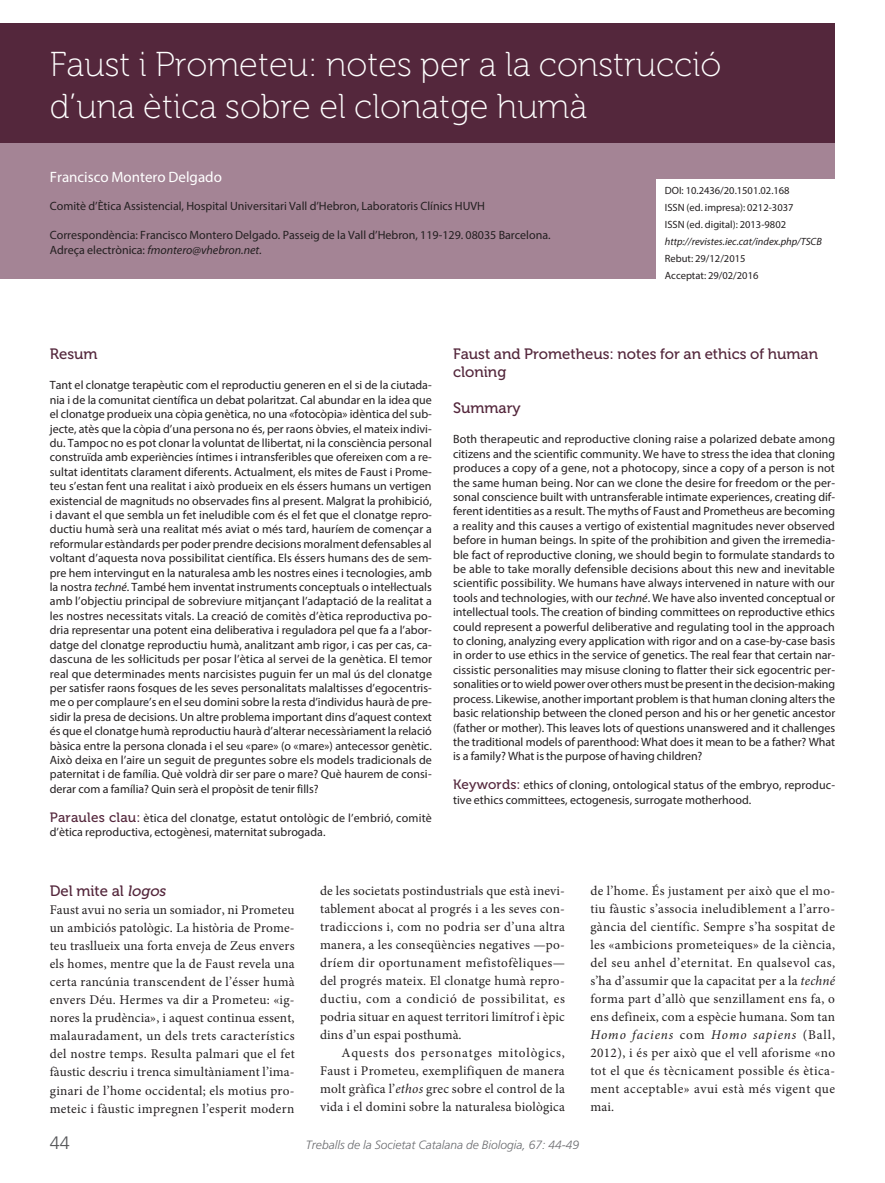
<style>
.page{position:relative;width:885px;height:1183px;background:#fff}
.page>*{position:absolute;margin:0;border:0;box-sizing:border-box;transform-origin:0 0}
.Titol_Recerca{font:34.5px/42px "Museo 100";color:#fff}
.Folio_inferior{font:300 18px "Frutiger LT Std";color:#57585a}
.Titol_article_angles{font:15px/18px "Museo 500";color:#54273c}
.Autor_Recerca{font:15px "Myriad Pro";color:#fff}
.Titols_1{font:15px "Museo 500";color:#54273c}
.Titol_Resum_Summary{font:15px "Museo 500";color:#54273c}
.Z0{font:13.35px/18px "Minion Pro";letter-spacing:.015em;color:#231f20;text-align:justify}
.Z{font:13.35px/18px "Minion Pro";letter-spacing:.025em;color:#231f20;text-align:justify}
.Resum_CAT_0{font:12px/14.4px "Myriad Pro";color:#231f20;text-align:justify}
.Resum_ANG_0{font:12px/14.4px "Myriad Pro";letter-spacing:-.005em;color:#231f20;text-align:justify}
.Corresp__Recerca{font:12px/14.4px "Myriad Pro";color:#231f20}
.Paraules_clau_ANG{font:12px/14.4px "Myriad Pro";color:#231f20}
.Paraules_clau_CAT{font:12px/14.4px "Myriad Pro";color:#231f20}
.Centre_Recerca{font:12px "Myriad Pro";color:#231f20}
.Folio_inferior-2{font:italic 300 12px "Frutiger LT Std";color:#6c6d70}
.t1{font:10.5px/17.1px "Myriad Pro";color:#231f20}
.s1{font-style:italic}
.s2{font-family:"Museo 500";font-size:13.5px;color:#54273c}
</style>
<div class="page">
<div style="left:0;top:23px;width:835px;height:120px;background:#54273c"></div>
<div style="left:0;top:143px;width:835px;height:136px;background:#a48495"></div>
<div style="left:655px;top:179px;width:185px;height:104px;background:#fff"></div>
<p class="Titol_Recerca" style="left:50px;top:44px;width:673px">Faust i Prometeu: notes per a la construcció d’una ètica sobre el clonatge humà</p>
<p class="Autor_Recerca" style="left:50px;top:167px;width:174px">Francisco Montero Delgado</p>
<p class="Centre_Recerca" style="left:50px;top:199px;width:436px">Comitè d’Ètica Assistencial, Hospital Universitari Vall d’Hebron, Laboratoris Clínics HUVH</p>
<p class="Corresp__Recerca" style="left:50px;top:228px;width:502px">Correspondència: Francisco Montero Delgado. Passeig de la Vall d’Hebron, 119-129. 08035 Barcelona.<br>Adreça electrònica: <span class="s1">fmontero@vhebron.net.</span></p>
<p class="t1" style="left:665px;top:181px;width:158px">DOI: 10.2436/20.1501.02.168<br>ISSN (ed. impresa): 0212-3037<br>ISSN (ed. digital): 2013-9802 <span class="s1">http://revistes.iec.cat/index.php/TSCB<br></span>Rebut: 29/12/2015<br>Acceptat: 29/02/2016</p>
<p class="Titol_Resum_Summary" style="left:50px;top:345px;width:49px">Resum</p>
<p class="Resum_CAT_0" style="left:50px;top:378px;width:384px">Tant el clonatge terapèutic com el reproductiu generen en el si de la ciutada&shy;nia i de la comunitat científica un debat polaritzat. Cal abundar en la idea que el clonatge produeix una còpia genètica, no una «fotocòpia» idèntica del sub&shy;jecte, atès que la còpia d’una persona no és, per raons òbvies, el mateix indivi&shy;du. Tampoc no es pot clonar la voluntat de llibertat, ni la consciència personal construïda amb experiències íntimes i intransferibles que ofereixen com a re&shy;sultat identitats clarament diferents. Actualment, els mites de Faust i Prome&shy;teu s’estan fent una realitat i això produeix en els éssers humans un vertigen existencial de magnituds no observades fins al present. Malgrat la prohibició, i davant el que sembla un fet ineludible com és el fet que el clonatge repro&shy;ductiu humà serà una realitat més aviat o més tard, hauríem de començar a reformular estàndards per poder prendre decisions moralment defensables al voltant d’aquesta nova possibilitat científica. Els éssers humans des de sem&shy;pre hem intervingut en la naturalesa amb les nostres eines i tecnologies, amb la nostra <span class="s1">techné</span>. També hem inventat instruments conceptuals o inteŀlectuals amb l’objectiu principal de sobreviure mitjançant l’adaptació de la realitat a les nostres necessitats vitals. La creació de comitès d’ètica reproductiva po&shy;dria representar una potent eina deliberativa i reguladora pel que fa a l’abor&shy;datge del clonatge reproductiu humà, analitzant amb rigor, i cas per cas, ca&shy;dascuna de les soŀlicituds per posar l’ètica al servei de la genètica. El temor real que determinades ments narcisistes puguin fer un mal ús del clonatge per satisfer raons fosques de les seves personalitats malaltisses d’egocentris&shy;me o per complaure’s en el seu domini sobre la resta d’individus haurà de pre&shy;sidir la presa de decisions. Un altre problema important dins d’aquest context és que el clonatge humà reproductiu haurà d’alterar necessàriament la relació bàsica entre la persona clonada i el seu «pare» (o «mare») antecessor genètic.<br>Això deixa en l’aire un seguit de preguntes sobre els models tradicionals de paternitat i de família. Què voldrà dir ser pare o mare? Què haurem de consi&shy;derar com a família? Quin serà el propòsit de tenir fills?</p>
<p class="Paraules_clau_CAT" style="left:50px;top:810px;width:383px"><span class="s2">Paraules clau:</span> ètica del clonatge, estatut ontològic de l’embrió, comitè d’ètica reproductiva, ectogènesi, maternitat subrogada.</p>
<p class="Titol_article_angles" style="left:453px;top:345px;width:366px">Faust and Prometheus: notes for an ethics of human cloning</p>
<p class="Titol_Resum_Summary" style="left:453px;top:399px;width:69px">Summary</p>
<p class="Resum_ANG_0" style="left:453px;top:432px;width:384px">Both therapeutic and reproductive cloning raise a polarized debate among citizens and the scientific community. We have to stress the idea that cloning produces a copy of a gene, not a photocopy, since a copy of a person is not the same human being. Nor can we clone the desire for freedom or the per&shy;sonal conscience built with untransferable intimate experiences, creating dif&shy;ferent identities as a result. The myths of Faust and Prometheus are becoming a reality and this causes a vertigo of existential magnitudes never observed before in human beings. In spite of the prohibition and given the irremedia&shy;ble fact of reproductive cloning, we should begin to formulate standards to be able to take morally defensible decisions about this new and inevitable scientific possibility. We humans have always intervened in nature with our tools and technologies, with our <span class="s1">techné</span>. We have also invented conceptual or intellectual tools. The creation of binding committees on reproductive ethics could represent a powerful deliberative and regulating tool in the approach to cloning, analyzing every application with rigor and on a case-by-case basis in order to use ethics in the service of genetics. The real fear that certain nar&shy;cissistic personalities may misuse cloning to flatter their sick egocentric per&shy;sonalities or to wield power over others must be present in the decision-making process. Likewise, another important problem is that human cloning alters the basic relationship between the cloned person and his or her genetic ancestor (father or mother). This leaves lots of questions unanswered and it challenges the traditional models of parenthood: What does it mean to be a father? What is a family? What is the purpose of having children?</p>
<p class="Paraules_clau_ANG" style="left:453px;top:777px;width:383px"><span class="s2">Keywords:</span> ethics of cloning, ontological status of the embryo, reproduc&shy;tive ethics committees, ectogenesis, surrogate motherhood.</p>
<p class="Titols_1" style="left:50px;top:882px;width:120px">Del mite al <span class="s1">logos</span></p>
<p class="Z0" style="left:50px;top:900px;width:246px">Faust avui no seria un somiador, ni Prometeu un ambiciós patològic. La història de Prome&shy;teu trasllueix una forta enveja de Zeus envers els homes, mentre que la de Faust revela una certa rancúnia transcendent de l’ésser humà envers Déu. Hermes va dir a Prometeu: «ig&shy;nores la prudència», i aquest continua essent, malauradament, un dels trets característics del nostre temps. Resulta palmari que el fet fàustic descriu i trenca simultàniament l’ima&shy;ginari de l’home occidental; els motius pro&shy;meteic i fàustic impregnen l’esperit modern</p>
<p class="Z0" style="left:320px;top:881px;width:246px">de les societats postindustrials que està inevi&shy;tablement abocat al progrés i a les seves con&shy;tradiccions i, com no podria ser d’una altra manera, a les conseqüències negatives —po&shy;dríem dir oportunament mefistofèliques— del progrés mateix. El clonatge humà repro&shy;ductiu, com a condició de possibilitat, es podria situar en aquest territori limítrof i èpic dins d’un espai posthumà.</p>
<p class="Z" style="left:320px;top:1043px;width:246px;text-indent:21px">Aquests dos personatges mitològics, Faust i Prometeu, exemplifiquen de manera molt gràfica l’<span class="s1">ethos</span> grec sobre el control de la vida i el domini sobre la naturalesa biològica</p>
<p class="Folio_inferior" style="left:50px;top:1131px;width:22px">44</p>
<p class="Folio_inferior-2" style="left:306px;top:1137px;width:274px">Treballs de la Societat Catalana de Biologia, 67: 44-49</p>
<p class="Z" style="left:590px;top:881px;width:246px">de l’home. És justament per això que el mo&shy;tiu fàustic s’associa ineludiblement a l’arro&shy;gància del científic. Sempre s’ha sospitat de les «ambicions prometeiques» de la ciència, del seu anhel d’eternitat. En qualsevol cas, s’ha d’assumir que la capacitat per a la <span class="s1">techné </span>forma part d’allò que senzillament ens fa, o ens defineix, com a espècie humana. Som tan <span class="s1">Homo faciens</span> com <span class="s1">Homo sapiens</span> (Ball, 2012), i és per això que el vell aforisme «no tot el que és tècnicament possible és ètica&shy;ment acceptable» avui està més vigent que mai.</p>
</div>
